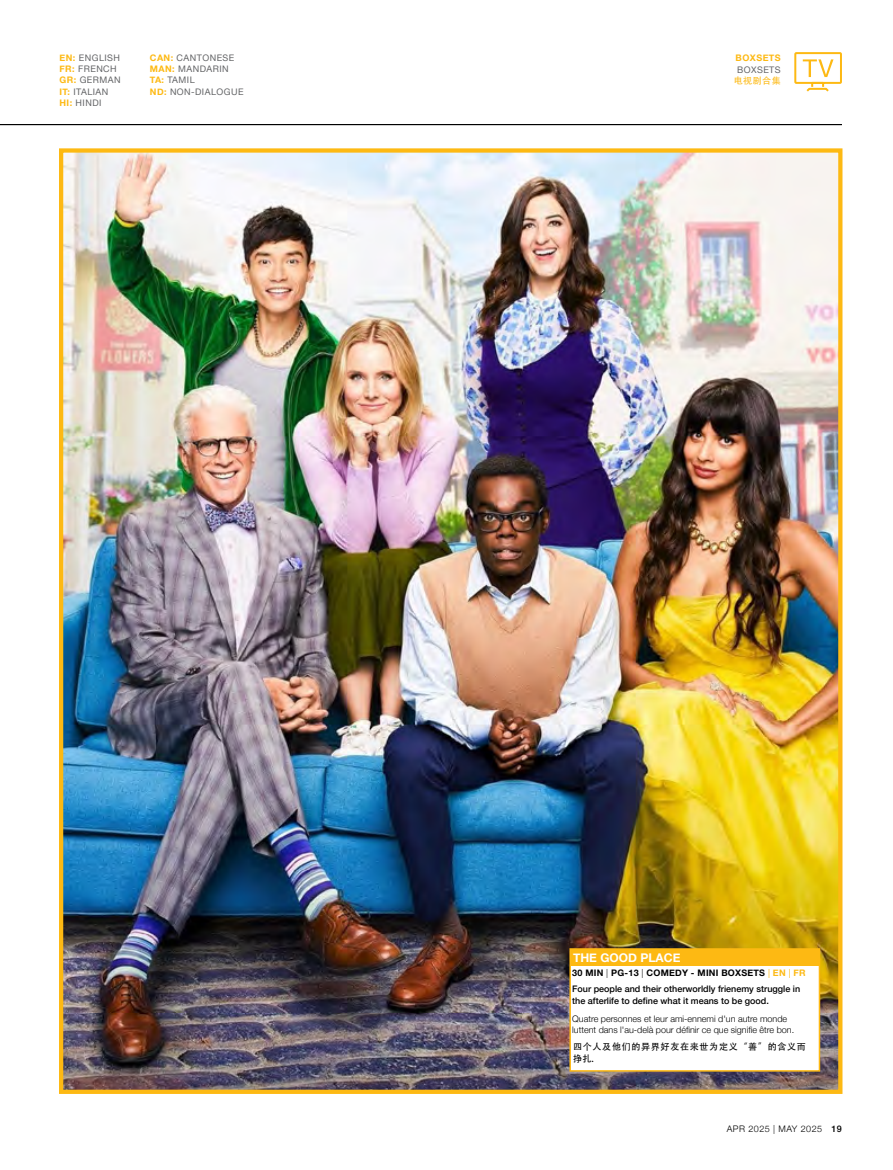
<style>
.page{position:relative;width:893px;height:1170px;background:#fff}
.page>*{position:absolute;margin:0;border:0;box-sizing:border-box;transform-origin:0 0}
.t1{font:700 12px "Helvetica Neue";color:#fff}
.t2{font:500 9px/16.8px "Helvetica Neue";color:#000}
.t3{font:9px/11.2px "Helvetica Neue";letter-spacing:.05em;color:#636466}
.t4{font:300 9px/11.2px "Helvetica Neue";color:#000}
.t5{font:9px/11.2px "Adobe Heiti Std";letter-spacing:.08em;color:#000}
.t6{font:300 9px "Helvetica Neue";letter-spacing:.05em;color:#000}
.t7{font:700 9px "Helvetica Neue";letter-spacing:.05em;color:#fdb913}
.t8{font:9px "Adobe Heiti Std";letter-spacing:.05em;color:#fdb913}
.s1{font-weight:700;color:#fdb913}
.s2{font-weight:700}
.s3{font-weight:300}
.s4{font-weight:400;color:#fdb913}
.s5{font-weight:500}
</style>
<div class="page">
<hr style="left:0;top:124px;width:842px;height:1px;background:#000">
<img style="left:64px;top:153px;width:773px;height:935px">
<div style="left:59px;top:148px;width:783px;height:945px;border:4px solid #fdb913"></div>
<svg style="left:794px;top:52px;width:48px;height:40px"></svg>
<div style="left:570px;top:948px;width:249px;height:122px;background:#fff"></div>
<div style="left:571px;top:949px;width:248px;height:16px;background:#fdb913"></div>
<div style="left:569px;top:948px;width:251px;height:123px;border:2px solid #fdb913"></div>
<p class="t3" style="left:60px;top:53px;width:63px"><span class="s1">EN:</span> ENGLISH<br><span class="s1">FR:</span> FRENCH<br><span class="s1">GR:</span> GERMAN<br><span class="s1">IT:</span> ITALIAN<br><span class="s1">HI:</span> HINDI</p>
<p class="t3" style="left:150px;top:53px;width:95px"><span class="s1">CAN:</span> CANTONESE<br><span class="s1">MAN:</span> MANDARIN<br><span class="s1">TA:</span> TAMIL<br><span class="s1">ND:</span> NON-DIALOGUE</p>
<p class="t7" style="left:736px;top:51px;width:47px">BOXSETS</p>
<p class="t3" style="left:737px;top:64px;width:45px">BOXSETS</p>
<p class="t8" style="left:734px;top:75px;width:49px">电视剧合集</p>
<h1 class="t1" style="left:573px;top:948px;width:109px">THE GOOD PLACE</h1>
<p class="t2" style="left:572px;top:963px;width:235px"><span class="s2">30 MIN</span> <span class="s3">|</span> <span class="s2">PG-13</span> <span class="s3">|</span> <span class="s2">COMEDY - MINI BOXSETS</span> <span class="s4">|</span> <span class="s1">EN</span> <span class="s4">|</span> <span class="s1">FR<br></span>Four people and their otherworldly frienemy struggle in</p>
<p class="t2" style="left:572px;top:991px;width:198px">the afterlife to define what it means to be good.</p>
<p class="t4" style="left:572px;top:1012px;width:224px">Quatre personnes et leur ami-ennemi d'un autre monde luttent dans l'au-delà pour définir ce que signifie être bon.</p>
<p class="t5" style="left:573px;top:1041px;width:234px">四个人及他们的异界好友在来世为定义“善”的含义而挣扎.</p>
<p class="t6" style="left:727px;top:1121px;width:117px">APR 2025 | MAY 2025 <span class="s5">19</span></p>
</div>
